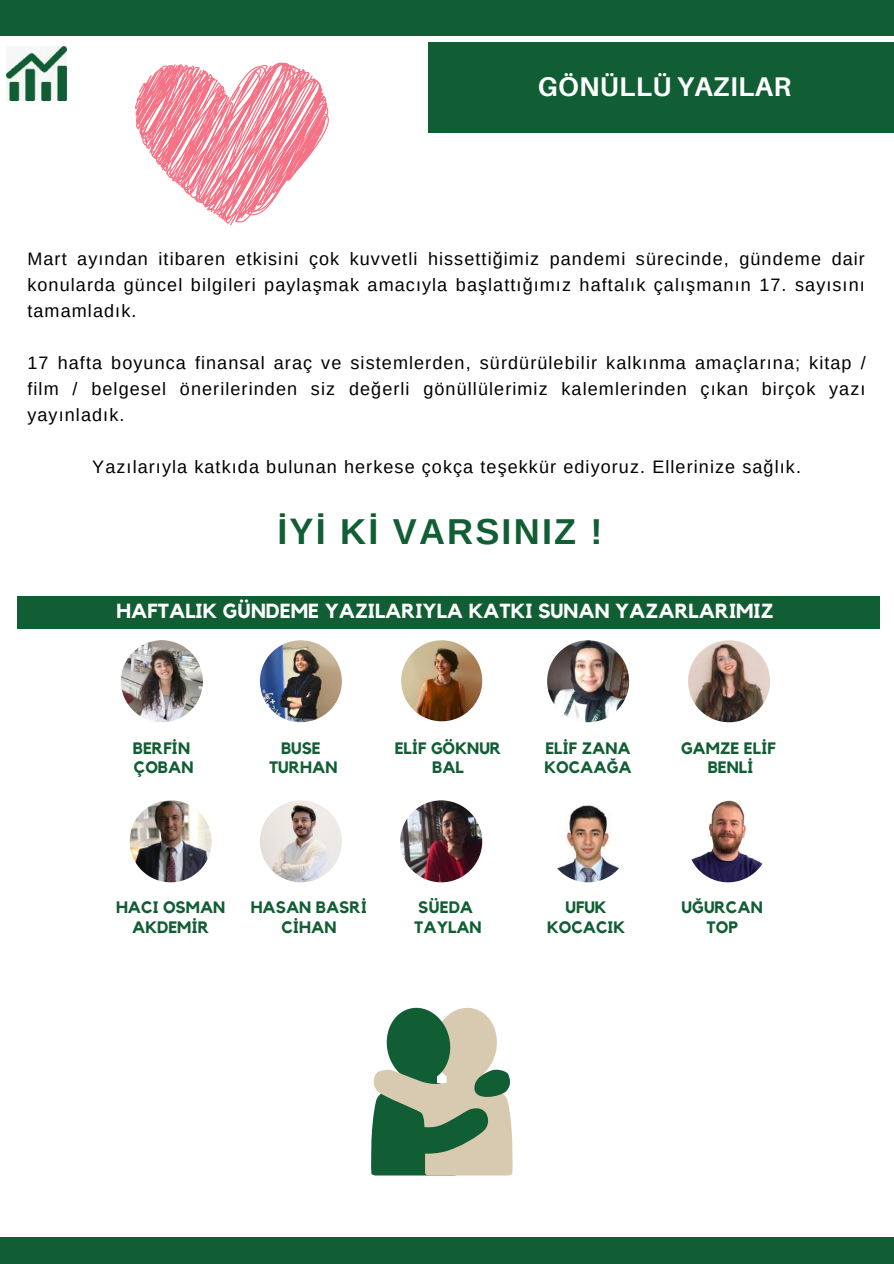
<style>
.page{position:relative;width:894px;height:1264px;background:#fff}
.page>*{position:absolute;margin:0;border:0;box-sizing:border-box;transform-origin:0 0}
.t1{font:700 36px "Arimo";letter-spacing:.06em;color:#115e34}
.t2{font:700 27px "Aileron";letter-spacing:.01em;color:#fff}
.t3{font:700 20.25px "Kollektif";color:#fff}
.t4{font:18px/26px "Arimo";letter-spacing:.06em;color:#000;text-align:justify}
.t5{font:700 16.5px/19.6px "Kollektif";color:#115e34;text-align:center}
</style>
<div class="page">
<div style="left:0;top:1236px;width:893px;height:27px;background:#115e34"></div>
<div style="left:0;top:0;width:893px;height:36px;background:#115e34"></div>
<div style="left:427px;top:43px;width:466px;height:90px;background:#115e34"></div>
<img style="left:7px;top:46px;width:59px;height:54px">
<img style="left:121px;top:640px;width:82px;height:82px;border-radius:50%">
<img style="left:260px;top:640px;width:82px;height:82px;border-radius:50%">
<img style="left:401px;top:640px;width:81px;height:81px;border-radius:50%">
<img style="left:547px;top:640px;width:82px;height:82px;border-radius:50%">
<img style="left:687px;top:640px;width:82px;height:82px;border-radius:50%">
<img style="left:130px;top:800px;width:81px;height:82px;border-radius:50%">
<img style="left:260px;top:800px;width:82px;height:82px;border-radius:50%">
<img style="left:400px;top:800px;width:82px;height:82px;border-radius:50%">
<img style="left:687px;top:800px;width:81px;height:82px;border-radius:50%">
<img style="left:547px;top:800px;width:82px;height:82px;border-radius:50%">
<div style="left:17px;top:596px;width:861px;height:32px;background:#115e34"></div>
<svg style="left:371px;top:1007px;width:142px;height:168px;background:#8aa488"></svg>
<svg style="left:135px;top:62px;width:194px;height:163px"></svg>
<h2 class="t2" style="left:537px;top:70px;width:254px">GÖNÜLLÜ YAZILAR</h2>
<p class="t4" style="left:27px;top:246px;width:838px">Mart ayından itibaren etkisini çok kuvvetli hissettiğimiz pandemi sürecinde, gündeme dair konularda güncel bilgileri paylaşmak amacıyla başlattığımız haftalık çalışmanın 17. sayısını tamamladık.</p>
<p class="t4" style="left:27px;top:350px;width:839px">17 hafta boyunca finansal araç ve sistemlerden, sürdürülebilir kalkınma amaçlarına; kitap / film / belgesel önerilerinden siz değerli gönüllülerimiz kalemlerinden çıkan birçok yazı yayınladık.</p>
<p class="t4" style="left:92px;top:453px;width:710px">Yazılarıyla katkıda bulunan herkese çokça teşekkür ediyoruz. Ellerinize sağlık.</p>
<h1 class="t1" style="left:277px;top:511px;width:326px">İYİ Kİ VARSINIZ !</h1>
<p class="t3" style="left:117px;top:602px;width:658px">HAFTALIK GÜNDEME YAZILARIYLA KATKI SUNAN YAZARLARIMIZ</p>
<p class="t5" style="left:133px;top:738px;width:62px;text-align:left">BERFİN<br>ÇOBAN</p>
<p class="t5" style="left:269px;top:738px;width:70px">BUSE<br>TURHAN</p>
<p class="t5" style="left:394px;top:738px;width:108px">ELİF GÖKNUR<br>BAL</p>
<p class="t5" style="left:544px;top:738px;width:89px;text-align:left">ELİF ZANA<br>KOCAAĞA</p>
<p class="t5" style="left:680px;top:738px;width:96px">GAMZE ELİF<br>BENLİ</p>
<p class="t5" style="left:116px;top:898px;width:111px">HACI OSMAN<br>AKDEMİR</p>
<p class="t5" style="left:250px;top:898px;width:118px">HASAN BASRİ<br>CİHAN</p>
<p class="t5" style="left:414px;top:898px;width:69px;text-align:left">SÜEDA<br>TAYLAN</p>
<p class="t5" style="left:547px;top:898px;width:80px">UFUK<br>KOCACIK</p>
<p class="t5" style="left:681px;top:898px;width:83px">UĞURCAN<br>TOP</p>
</div>
